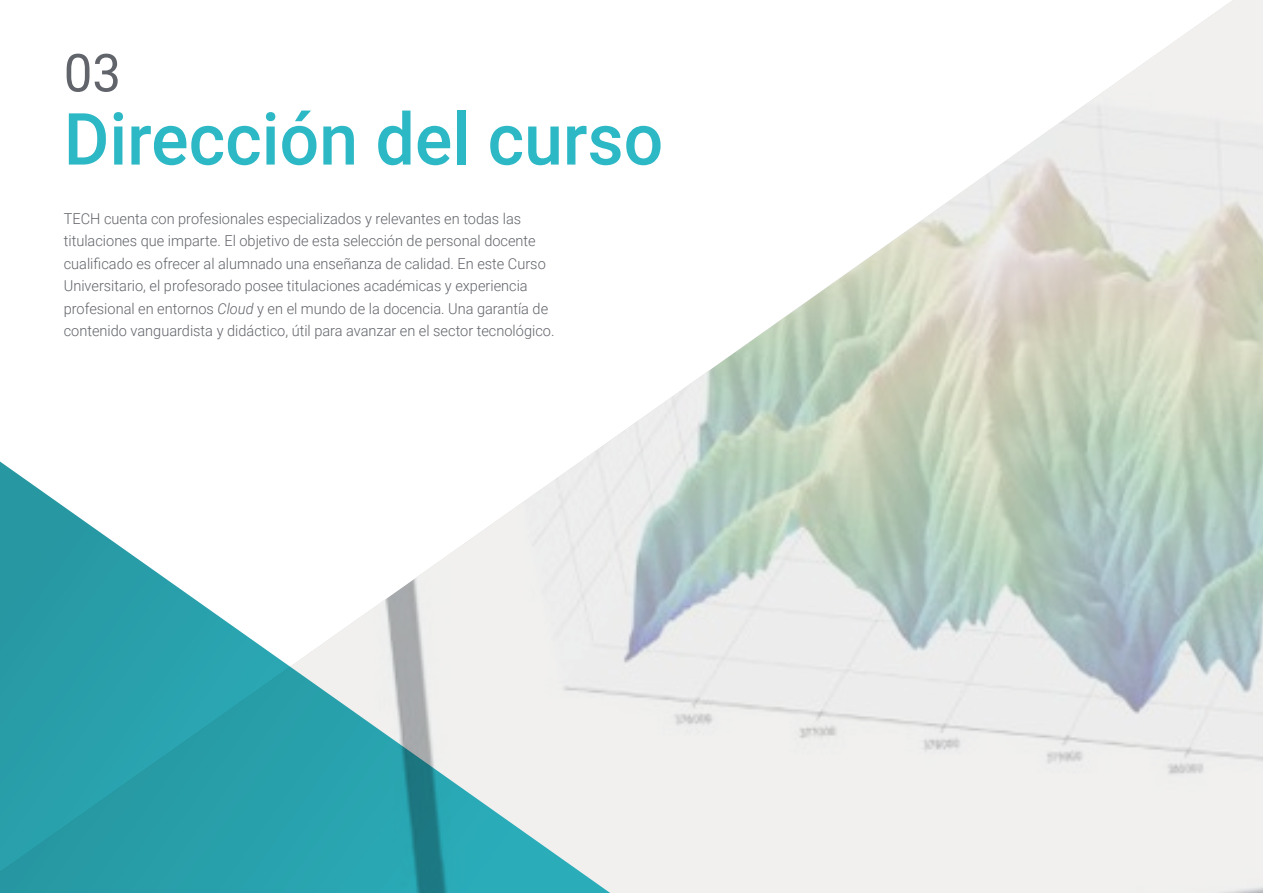
<style>
.page{position:relative;width:1263px;height:893px;background:#fff}
.page>*{position:absolute;margin:0;border:0;box-sizing:border-box;transform-origin:0 0}
.t1{font:500 72px "Roboto";color:#2db8c5}
.t2{font:52.5px "Roboto";color:#61646a}
.t3{font:300 15px/22.5px "Roboto";color:#61646a}
.s1{font-style:italic}
</style>
<div class="page">
<img style="left:603px;top:0;width:660px;height:893px">
<svg style="left:0;top:446px;width:640px;height:447px"></svg>
<h2 class="t2" style="left:64px;top:36px;width:59px">03</h2>
<h1 class="t1" style="left:64px;top:89px;width:601px">Dirección del curso</h1>
<p class="t3" style="left:64px;top:207px;width:492px">TECH cuenta con profesionales especializados y relevantes en todas las titulaciones que imparte. El objetivo de esta selección de personal docente cualificado es ofrecer al alumnado una enseñanza de calidad. En este Curso Universitario, el profesorado posee titulaciones académicas y experiencia profesional en entornos <span class="s1">Cloud</span> y en el mundo de la docencia. Una garantía de contenido vanguardista y didáctico, útil para avanzar en el sector tecnológico.</p>
</div>
